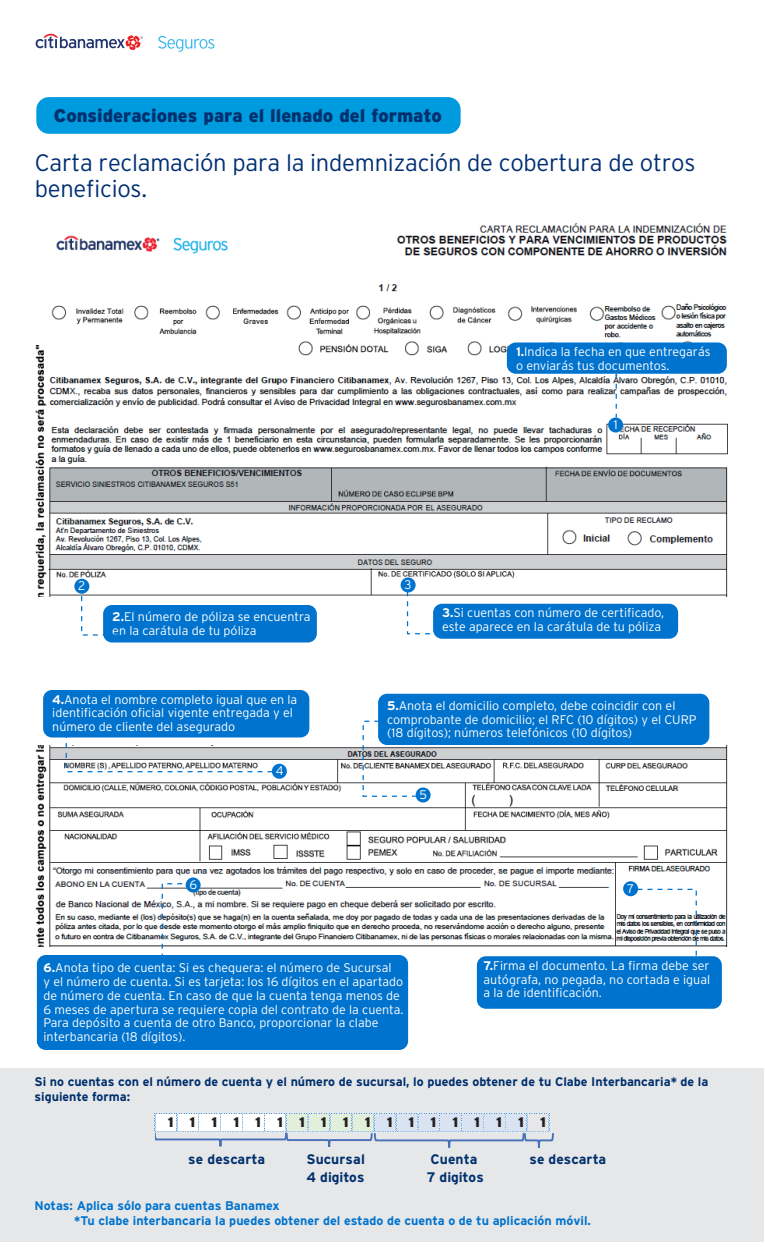
<style>
.page{position:relative;width:765px;height:1260px;background:#fff}
.page>*{position:absolute;margin:0;border:0;box-sizing:border-box;transform-origin:0 0}
.t1{font:300 23.75px/26.2px "Interstate";letter-spacing:-.01em;color:#002f73}
.t2{font:900 18.38px "Interstate";color:#00306d}
.t3{font:700 13.88px "Interstate";letter-spacing:.01em;color:#00306d}
.t4{font:900 13.88px "Interstate";letter-spacing:1.16em;color:#231f20}
.t5{font:300 12.5px/13.8px "Interstate";color:#fff}
.t6{font:700 12.5px/15px "Interstate";color:#0073ce}
.t7{font:700 12.5px/15px "Interstate";color:#00306d}
.s1{font-weight:700}
</style>
<div class="page">
<div style="left:36px;top:97px;width:425px;height:37px;background:#009bde;border-radius:13px"></div>
<svg style="left:158px;top:36px;width:56px;height:16px"></svg>
<svg style="left:36px;top:34px;width:107px;height:16px"></svg>
<img style="left:35px;top:223px;width:693px;height:373px">
<img style="left:35px;top:745px;width:693px;height:201px">
<div style="left:608px;top:418px;width:15px;height:14px;background:#0073ce;border-radius:50%"></div>
<div style="left:103px;top:605px;width:214px;height:37px;background:#0073ce;border-radius:9px"></div>
<div style="left:507px;top:342px;width:220px;height:32px;background:#0073ce;border-radius:9px"></div>
<div style="left:74px;top:579px;width:15px;height:15px;background:#0073ce;border-radius:50%"></div>
<div style="left:401px;top:578px;width:15px;height:14px;background:#0073ce;border-radius:50%"></div>
<div style="left:433px;top:604px;width:245px;height:35px;background:#0073ce;border-radius:9px"></div>
<svg style="left:406px;top:590px;width:33px;height:45px"></svg>
<div style="left:272px;top:764px;width:15px;height:15px;background:#0073ce;border-radius:50%"></div>
<div style="left:43px;top:690px;width:266px;height:48px;background:#0073ce;border-radius:9px"></div>
<div style="left:378px;top:694px;width:331px;height:51px;background:#0073ce;border-radius:9px"></div>
<div style="left:416px;top:788px;width:15px;height:14px;background:#0073ce;border-radius:50%"></div>
<svg style="left:362px;top:720px;width:55px;height:77px"></svg>
<div style="left:623px;top:881px;width:15px;height:15px;background:#0073ce;border-radius:50%"></div>
<div style="left:477px;top:956px;width:245px;height:53px;background:#0073ce;border-radius:9px"></div>
<div style="left:186px;top:878px;width:15px;height:14px;background:#0073ce;border-radius:50%"></div>
<div style="left:37px;top:955px;width:371px;height:95px;background:#0073ce;border-radius:9px"></div>
<svg style="left:161px;top:882px;width:23px;height:73px"></svg>
<img style="left:636px;top:888px;width:61px;height:69px">
<svg style="left:80px;top:595px;width:47px;height:41px"></svg>
<svg style="left:616px;top:374px;width:1px;height:44px"></svg>
<svg style="left:65px;top:737px;width:209px;height:36px"></svg>
<div style="left:0;top:1068px;width:764px;height:173px;background:#e6e7e9"></div>
<svg style="left:155px;top:1113px;width:399px;height:35px"></svg>
<h2 class="t2" style="left:54px;top:104px;width:390px">Consideraciones para el llenado del formato</h2>
<h1 class="t1" style="left:35px;top:150px;width:662px">Carta reclamación para la indemnización de cobertura de otros beneficios.</h1>
<p class="t5" style="left:516px;top:345px;width:196px"><span class="s1">1.</span>Indica la fecha en que entregarás o enviarás tus documentos.</p>
<p class="t5" style="left:614px;top:418px;width:5px">1</p>
<p class="t5" style="left:78px;top:579px;width:9px">2</p>
<p class="t5" style="left:405px;top:578px;width:9px">3</p>
<p class="t5" style="left:112px;top:610px;width:200px"><span class="s1">2.</span>El número de póliza se encuentra en la carátula de tu póliza</p>
<p class="t5" style="left:442px;top:606px;width:223px"><span class="s1">3.</span>Si cuentas con número de certificado, este aparece en la carátula de tu póliza</p>
<p class="t5" style="left:52px;top:692px;width:247px"><span class="s1">4.</span>Anota el nombre completo igual que en la identificación oficial vigente entregada y el número de cliente del asegurado</p>
<p class="t5" style="left:387px;top:699px;width:311px"><span class="s1">5.</span>Anota el domicilio completo, debe coincidir con el comprobante de domicilio; el RFC (10 dígitos) y el CURP (18 dígitos); números telefónicos (10 dígitos)</p>
<p class="t5" style="left:276px;top:764px;width:9px">4</p>
<p class="t5" style="left:420px;top:788px;width:9px">5</p>
<p class="t5" style="left:190px;top:878px;width:9px">6</p>
<p class="t5" style="left:44px;top:961px;width:361px"><span class="s1">6.</span>Anota tipo de cuenta: Si es chequera: el número de Sucursal<br>y el número de cuenta. Si es tarjeta: los 16 dígitos en el apartado de número de cuenta. En caso de que la cuenta tenga menos de 6 meses de apertura se requiere copia del contrato de la cuenta.<br>Para depósito a cuenta de otro Banco, proporcionar la clabe interbancaria (18 dígitos).</p>
<p class="t5" style="left:627px;top:881px;width:8px">7</p>
<p class="t5" style="left:484px;top:959px;width:228px;text-align:justify"><span class="s1">7.</span>Firma el documento. La firma debe ser autógrafa, no pegada, no cortada e igual a la de identificación.</p>
<p class="t7" style="left:34px;top:1074px;width:675px">Si no cuentas con el número de cuenta y el número de sucursal, lo puedes obtener de tu Clabe Interbancaria* de la siguiente forma:</p>
<p class="t4" style="left:168px;top:1114px;width:380px">111111111111111111</p>
<p class="t3" style="left:188px;top:1151px;width:78px">se descarta</p>
<p class="t3" style="left:307px;top:1151px;width:60px">Sucursal</p>
<p class="t3" style="left:431px;top:1151px;width:48px">Cuenta</p>
<p class="t3" style="left:529px;top:1151px;width:78px">se descarta</p>
<p class="t3" style="left:307px;top:1169px;width:59px">4 digitos</p>
<p class="t3" style="left:427px;top:1169px;width:59px">7 digitos</p>
<p class="t6" style="left:74px;top:1198px;width:518px;text-indent:-40px">Notas: Aplica sólo para cuentas Banamex<br>*Tu clabe interbancaria la puedes obtener del estado de cuenta o de tu aplicación móvil.</p>
</div>
